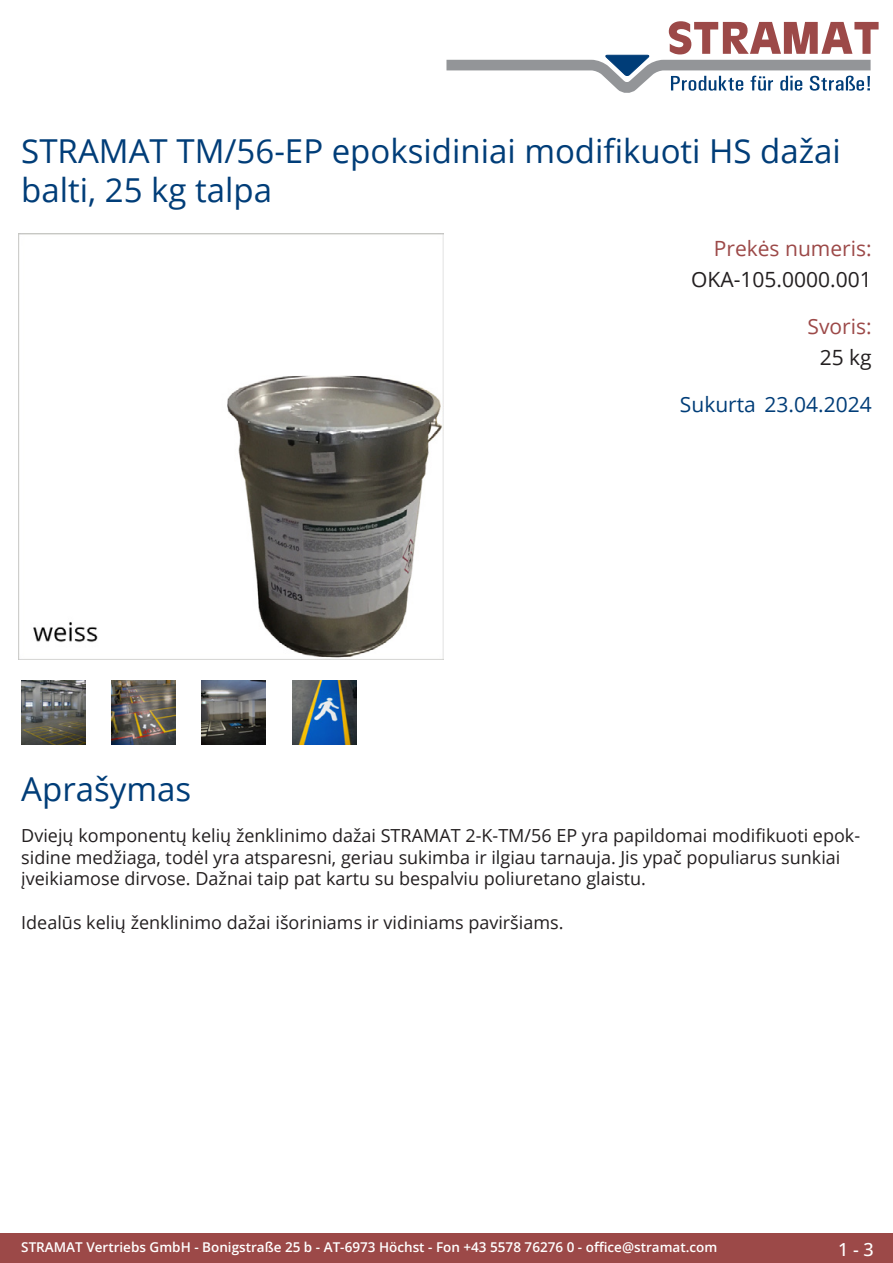
<style>
.page{position:relative;width:893px;height:1263px;background:#fff}
.page>*{position:absolute;margin:0;border:0;box-sizing:border-box;transform-origin:0 0}
.Produkttitel{font:33px/39.6px "Open Sans";color:#003d78}
.TechDaten_Überschrif{font:21px "Open Sans";color:#9c4948}
.TechDaten_Inhalt{font:21px "Open Sans";color:#231f20}
.Erstellungsdatum{font:21px "Open Sans";color:#003d78}
.Beschreibung_Text{font:18px/21.6px "Open Sans";color:#231f20}
.t1{font:500 18px "Open Sans";color:#fff}
.t2{font:600 13.5px "Open Sans";color:#fff}
</style>
<div class="page">
<div style="left:0;top:1233px;width:893px;height:30px;background:#9c4948"></div>
<svg style="left:446px;top:21px;width:433px;height:72px"></svg>
<img style="left:18px;top:234px;width:425px;height:425px">
<img style="left:21px;top:680px;width:64px;height:64px">
<img style="left:112px;top:680px;width:63px;height:64px">
<img style="left:202px;top:680px;width:64px;height:64px">
<img style="left:292px;top:680px;width:64px;height:64px">
<p class="Produkttitel" style="left:21px;top:130px;width:821px">STRAMAT TM/56-EP epoksidiniai modifikuoti HS dažai balti, 25 kg talpa</p>
<p class="TechDaten_Überschrif" style="left:714px;top:234px;width:159px">Prekės numeris:</p>
<p class="TechDaten_Inhalt" style="left:691px;top:265px;width:182px">OKA-105.0000.001</p>
<p class="TechDaten_Überschrif" style="left:807px;top:312px;width:66px">Svoris:</p>
<p class="TechDaten_Inhalt" style="left:820px;top:343px;width:54px">25 kg</p>
<p class="Erstellungsdatum" style="left:680px;top:390px;width:193px">Sukurta 23.04.2024</p>
<p class="Produkttitel" style="left:21px;top:768px;width:172px">Aprašymas</p>
<p class="Beschreibung_Text" style="left:21px;top:824px;width:839px">Dviejų komponentų kelių ženklinimo dažai STRAMAT 2-K-TM/56 EP yra papildomai modifikuoti epok&shy;sidine medžiaga, todėl yra atsparesni, geriau sukimba ir ilgiau tarnauja. Jis ypač populiarus sunkiai įveikiamose dirvose. Dažnai taip pat kartu su bespalviu poliuretano glaistu.</p>
<p class="Beschreibung_Text" style="left:21px;top:911px;width:544px">Idealūs kelių ženklinimo dažai išoriniams ir vidiniams paviršiams.</p>
<p class="t2" style="left:21px;top:1238px;width:698px">STRAMAT Vertriebs GmbH - Bonigstraße 25 b - AT-6973 Höchst - Fon +43 5578 76276 0 - office@stramat.com</p>
<p class="t1" style="left:838px;top:1237px;width:37px">1 - 3</p>
</div>
